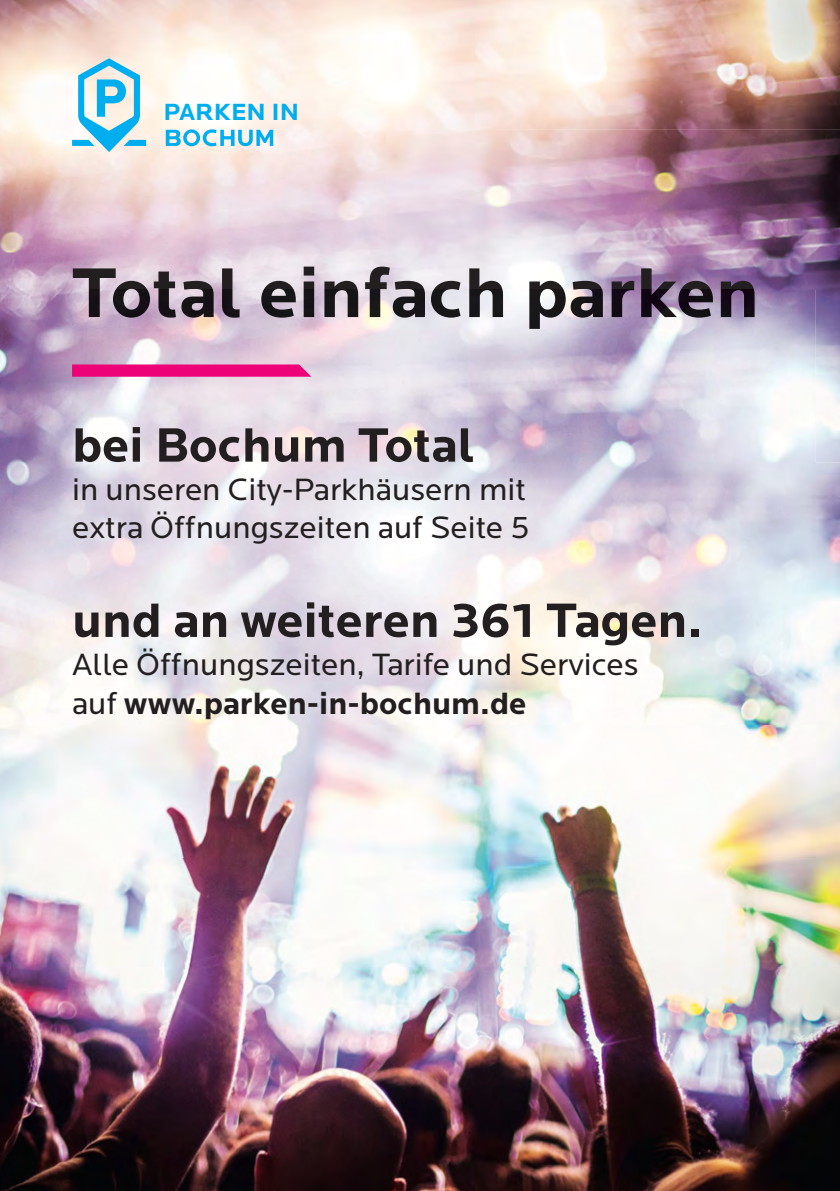
<style>
.page{position:relative;width:840px;height:1191px;background:#fff}
.page>*{position:absolute;margin:0;border:0;box-sizing:border-box;transform-origin:0 0}
.t1{font:700 73px "Locator";color:#231f20}
.t2{font:700 50px "Locator";color:#231f20}
.t3{font:32px/38.4px "Locator";color:#231f20}
.t4{font:700 24.4px "Locator";color:#00aeef}
.s1{font-weight:700}
</style>
<div class="page">
<img style="left:0;top:0;width:839px;height:1191px">
<img style="left:0;top:130px;width:789px;height:160px">
<img style="left:789px;top:130px;width:50px;height:332px">
<img style="left:73px;top:267px;width:681px;height:23px">
<svg style="left:72px;top:58px;width:74px;height:94px;background:#9cd8e9"></svg>
<svg style="left:166px;top:129px;width:107px;height:17px;background:#85d2ed"></svg>
<img style="left:0;top:290px;width:814px;height:567px">
<img style="left:73px;top:290px;width:639px;height:39px">
<svg style="left:72px;top:364px;width:239px;height:13px;background:#eb127f"></svg>
<p class="t4" style="left:163px;top:97px;width:137px">PARKEN IN</p>
<h1 class="t1" style="left:72px;top:250px;width:688px">Total einfach parken</h1>
<h2 class="t2" style="left:72px;top:416px;width:404px">bei Bochum Total</h2>
<p class="t3" style="left:72px;top:470px;width:459px">in unseren City-Parkhäusern mit extra Öffnungszeiten auf Seite 5</p>
<h2 class="t2" style="left:72px;top:591px;width:631px">und an weiteren 361 Tagen.</h2>
<p class="t3" style="left:72px;top:646px;width:567px">Alle Öffnungszeiten, Tarife und Services auf <span class="s1">www.parken-in-bochum.de</span></p>
</div>
